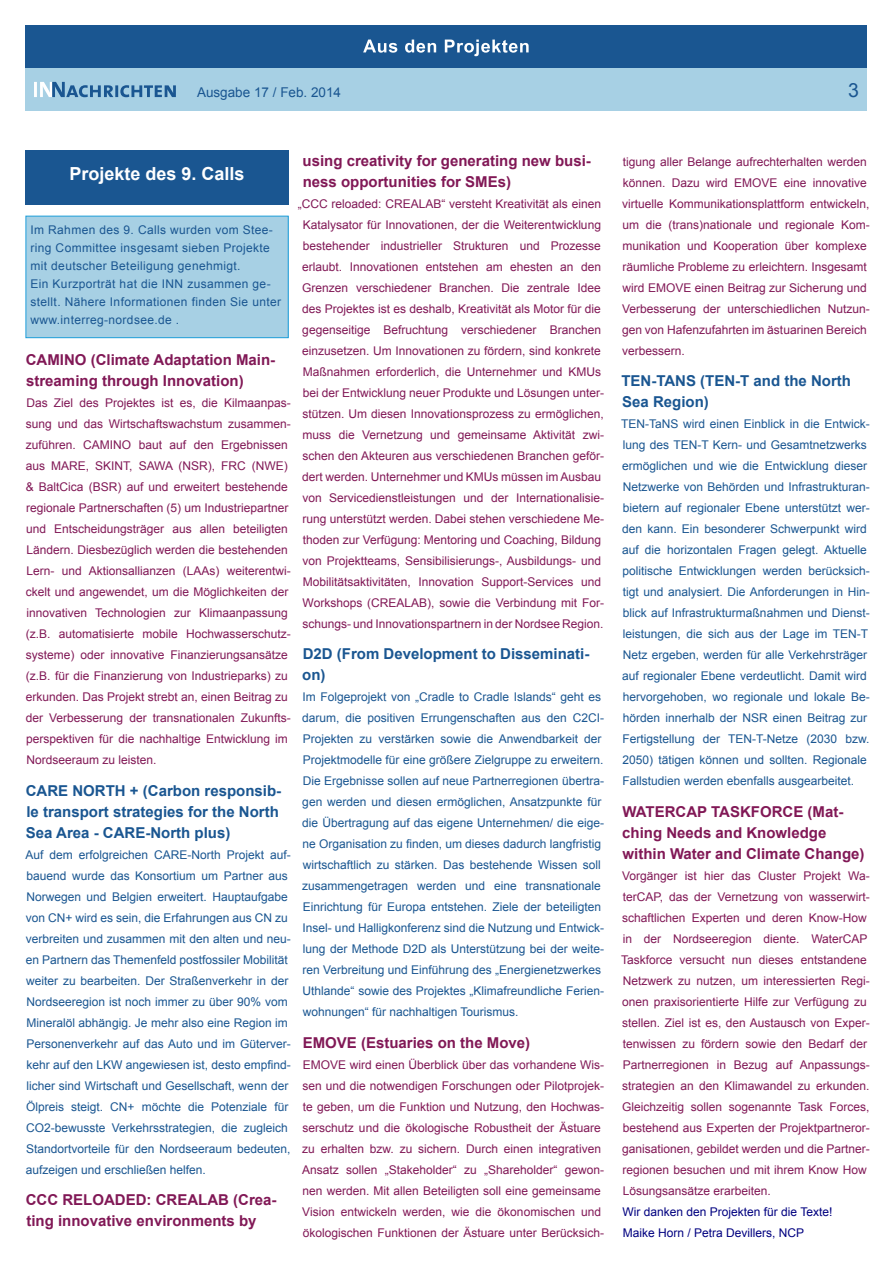
<style>
.page{position:relative;width:893px;height:1263px;background:#fff}
.page>*{position:absolute;margin:0;border:0;box-sizing:border-box;transform-origin:0 0}
.t1{font:19.5px "Arial";color:#1a5691}
.t2{font:700 18px "Arial";color:#fff}
.INN_interview_schwar{font:700 15px/21px "Arial";color:#811856}
.INN_interview_schwar-2{font:700 15px/21px "Arial";color:#1a5691}
.t3{font:13.5px "Arial";color:#1a5691}
.INN_interview_schwar-3{font:12px/21px "Arial";color:#811856}
.INN_interview_schwar-4{font:12px/21px "Arial";color:#1a5691}
._08_normaler_fliesst{font:12px/18px "Arial";letter-spacing:.03em;color:#1a5691}
.INN_interview_schwar-5{font:12px "Arial";color:#000080}
</style>
<div class="page">
<div style="left:26px;top:26px;width:841px;height:42px;background:#1a5691"></div>
<div style="left:26px;top:68px;width:841px;height:43px;background:#a7d0e4"></div>
<svg style="left:34px;top:82px;width:142px;height:15px"></svg>
<svg style="left:363px;top:40px;width:166px;height:16px"></svg>
<div style="left:26px;top:150px;width:263px;height:55px;background:#1a5691"></div>
<div style="left:26px;top:216px;width:262px;height:122px;background:#a7d0e4"></div>
<div style="left:26px;top:216px;width:263px;height:122px;border:1px solid #1f9fda"></div>
<p class="t3" style="left:197px;top:83px;width:146px">Ausgabe 17 / Feb. 2014</p>
<h1 class="t1" style="left:848px;top:77px;width:12px">3</h1>
<p class="INN_interview_schwar" style="left:302px;top:151px;width:290px">using creativity for generating new busi&shy;ness opportunities for SMEs)</p>
<p class="INN_interview_schwar-3" style="left:298px;top:193px;width:305px">„CCC reloaded: CREALAB“ versteht Kreativität als einen</p>
<p class="INN_interview_schwar-3" style="left:303px;top:214px;width:300px">Katalysator für Innovationen, der die Weiterentwicklung</p>
<p class="INN_interview_schwar-3" style="left:303px;top:235px;width:299px">bestehender industrieller Strukturen und Prozesse</p>
<p class="INN_interview_schwar-3" style="left:302px;top:256px;width:300px">erlaubt. Innovationen entstehen am ehesten an den</p>
<p class="INN_interview_schwar-3" style="left:302px;top:277px;width:300px">Grenzen verschiedener Branchen. Die zentrale Idee des Projektes ist es deshalb, Kreativität als Motor für die</p>
<p class="INN_interview_schwar-3" style="left:302px;top:319px;width:300px">gegenseitige Befruchtung verschiedener Branchen</p>
<p class="INN_interview_schwar-3" style="left:302px;top:340px;width:303px">einzusetzen. Um Innovationen zu fördern, sind konkrete Maßnahmen erforderlich, die Unternehmer und KMUs bei der Entwicklung neuer Produkte und Lösungen unter&shy;stützen. Um diesen Innovationsprozess zu ermöglichen, muss die Vernetzung und gemeinsame Aktivität zwi&shy;schen den Akteuren aus verschiedenen Branchen geför&shy;dert werden. Unternehmer und KMUs müssen im Ausbau von Servicedienstleistungen und der Internationalisie&shy;rung unterstützt werden. Dabei stehen verschiedene Me&shy;thoden zur Verfügung: Mentoring und Coaching, Bildung von Projektteams, Sensibilisierungs-, Ausbildungs- und Mobilitätsaktivitäten, Innovation Support-Services und Workshops (CREALAB), sowie die Verbindung mit For&shy;schungs- und Innovationspartnern in der Nordsee Region.</p>
<p class="INN_interview_schwar-2" style="left:302px;top:644px;width:289px">D2D (From Development to Disseminati&shy;on)</p>
<p class="INN_interview_schwar-4" style="left:302px;top:687px;width:303px">Im Folgeprojekt von „Cradle to Cradle Islands“ geht es darum, die positiven Errungenschaften aus den C2CI-<br>Projekten zu verstärken sowie die Anwendbarkeit der</p>
<p class="INN_interview_schwar-4" style="left:302px;top:750px;width:303px;text-align:justify">Projektmodelle für eine größere Zielgruppe zu erweitern.<br>Die Ergebnisse sollen auf neue Partnerregionen übertra&shy;gen werden und diesen ermöglichen, Ansatzpunkte für</p>
<p class="INN_interview_schwar-4" style="left:302px;top:813px;width:303px">die Übertragung auf das eigene Unternehmen/ die eige&shy;ne Organisation zu finden, um dieses dadurch langfristig</p>
<p class="INN_interview_schwar-4" style="left:302px;top:855px;width:303px">wirtschaftlich zu stärken. Das bestehende Wissen soll zusammengetragen werden und eine transnationale Einrichtung für Europa entstehen. Ziele der beteiligten Insel- und Halligkonferenz sind die Nutzung und Entwick&shy;lung der Methode D2D als Unterstützung bei der weite&shy;ren Verbreitung und Einführung des „Energienetzwerkes Uthlande“ sowie des Projektes „Klimafreundliche Ferien&shy;wohnungen“ für nachhaltigen Tourismus.</p>
<p class="INN_interview_schwar" style="left:303px;top:1033px;width:229px">EMOVE (Estuaries on the Move)</p>
<p class="INN_interview_schwar-3" style="left:302px;top:1054px;width:303px">EMOVE wird einen Überblick über das vorhandene Wis&shy;sen und die notwendigen Forschungen oder Pilotprojek&shy;te geben, um die Funktion und Nutzung, den Hochwas&shy;serschutz und die ökologische Robustheit der Ästuare zu erhalten bzw. zu sichern. Durch einen integrativen Ansatz sollen „Stakeholder“ zu „Shareholder“ gewon&shy;nen werden. Mit allen Beteiligten soll eine gemeinsame Vision entwickeln werden, wie die ökonomischen und ökologischen Funktionen der Ästuare unter Berücksich-</p>
<p class="t2" style="left:70px;top:162px;width:177px">Projekte des 9. Calls</p>
<p class="_08_normaler_fliesst" style="left:31px;top:221px;width:244px">Im Rahmen des 9. Calls wurden vom Stee&shy;ring Committee insgesamt sieben Projekte mit deutscher Beteiligung genehmigt.</p>
<p class="_08_normaler_fliesst" style="left:31px;top:275px;width:252px">Ein Kurzporträt hat die INN zusammen ge&shy;stellt. Nähere Informationen finden Sie unter www.interreg-nordsee.de .</p>
<p class="INN_interview_schwar" style="left:26px;top:350px;width:251px">CAMINO (Climate Adaptation Main&shy;streaming through Innovation)</p>
<p class="INN_interview_schwar-3" style="left:26px;top:393px;width:267px">Das Ziel des Projektes ist es, die Kilmaanpas&shy;sung und das Wirtschaftswachstum zusammen&shy;zuführen. CAMINO baut auf den Ergebnissen aus MARE, SKINT, SAWA (NSR), FRC (NWE) &amp; BaltCica (BSR) auf und erweitert bestehende regionale Partnerschaften (5) um Industriepartner und Entscheidungsträger aus allen beteiligten Ländern. Diesbezüglich werden die bestehenden Lern- und Aktionsallianzen (LAAs) weiterentwi&shy;ckelt und angewendet, um die Möglichkeiten der innovativen Technologien zur Klimaanpassung (z.B. automatisierte mobile Hochwasserschutz&shy;systeme) oder innovative Finanzierungsansätze (z.B. für die Finanzierung von Industrieparks) zu erkunden. Das Projekt strebt an, einen Beitrag zu der Verbesserung der transnationalen Zukunfts&shy;perspektiven für die nachhaltige Entwicklung im Nordseeraum zu leisten.</p>
<p class="INN_interview_schwar-2" style="left:26px;top:781px;width:257px">CARE NORTH + (Carbon responsib&shy;le transport strategies for the North<br>Sea Area - CARE-North plus)</p>
<p class="INN_interview_schwar-4" style="left:26px;top:844px;width:267px">Auf dem erfolgreichen CARE-North Projekt auf&shy;bauend wurde das Konsortium um Partner aus Norwegen und Belgien erweitert. Hauptaufgabe von CN+ wird es sein, die Erfahrungen aus CN zu verbreiten und zusammen mit den alten und neu&shy;en Partnern das Themenfeld postfossiler Mobilität weiter zu bearbeiten. Der Straßenverkehr in der Nordseeregion ist noch immer zu über 90% vom Mineralöl abhängig. Je mehr also eine Region im Personenverkehr auf das Auto und im Güterver&shy;kehr auf den LKW angewiesen ist, desto empfind&shy;licher sind Wirtschaft und Gesellschaft, wenn der</p>
<p class="INN_interview_schwar-4" style="left:26px;top:1096px;width:266px">Ölpreis steigt. CN+ möchte die Potenziale für CO2-bewusste Verkehrsstrategien, die zugleich Standortvorteile für den Nordseeraum bedeuten, aufzeigen und erschließen helfen.</p>
<p class="INN_interview_schwar" style="left:26px;top:1190px;width:252px">CCC RELOADED: CREALAB (Crea&shy;ting innovative environments by</p>
<p class="INN_interview_schwar-3" style="left:622px;top:151px;width:249px">tigung aller Belange aufrechterhalten werden können. Dazu wird EMOVE eine innovative virtuelle Kommunikationsplattform entwickeln, um die (trans)nationale und regionale Kom&shy;munikation und Kooperation über komplexe räumliche Probleme zu erleichtern. Insgesamt wird EMOVE einen Beitrag zur Sicherung und Verbesserung der unterschiedlichen Nutzun&shy;gen von Hafenzufahrten im ästuarinen Bereich verbessern.</p>
<p class="INN_interview_schwar-2" style="left:621px;top:371px;width:231px">TEN-TANS (TEN-T and the North<br>Sea Region)</p>
<p class="INN_interview_schwar-4" style="left:621px;top:414px;width:250px">TEN-TaNS wird einen Einblick in die Entwick&shy;lung des TEN-T Kern- und Gesamtnetzwerks ermöglichen und wie die Entwicklung dieser Netzwerke von Behörden und Infrastrukturan&shy;bietern auf regionaler Ebene unterstützt wer&shy;den kann. Ein besonderer Schwerpunkt wird auf die horizontalen Fragen gelegt. Aktuelle politische Entwicklungen werden berücksich&shy;tigt und analysiert. Die Anforderungen in Hin&shy;blick auf Infrastrukturmaßnahmen und Dienst&shy;leistungen, die sich aus der Lage im TEN-T Netz ergeben, werden für alle Verkehrsträger auf regionaler Ebene verdeutlicht. Damit wird hervorgehoben, wo regionale und lokale Be&shy;hörden innerhalb der NSR einen Beitrag zur Fertigstellung der TEN-T-Netze (2030 bzw.<br>2050) tätigen können und sollten. Regionale Fallstudien werden ebenfalls ausgearbeitet.</p>
<p class="INN_interview_schwar" style="left:622px;top:802px;width:244px">WATERCAP TASKFORCE (Mat&shy;ching Needs and Knowledge within Water and Climate Change)</p>
<p class="INN_interview_schwar-3" style="left:621px;top:865px;width:250px">Vorgänger ist hier das Cluster Projekt Wa&shy;terCAP, das der Vernetzung von wasserwirt&shy;schaftlichen Experten und deren Know-How in der Nordseeregion diente. WaterCAP Taskforce versucht nun dieses entstandene Netzwerk zu nutzen, um interessierten Regi&shy;onen praxisorientierte Hilfe zur Verfügung zu stellen. Ziel ist es, den Austausch von Exper&shy;tenwissen zu fördern sowie den Bedarf der Partnerregionen in Bezug auf Anpassungs&shy;strategien an den Klimawandel zu erkunden.<br>Gleichzeitig sollen sogenannte Task Forces, bestehend aus Experten der Projektpartneror&shy;ganisationen, gebildet werden und die Partner&shy;regionen besuchen und mit ihrem Know How Lösungsansätze erarbeiten.</p>
<p class="INN_interview_schwar-5" style="left:622px;top:1204px;width:211px">Wir danken den Projekten für die Texte!</p>
<p class="INN_interview_schwar-5" style="left:623px;top:1225px;width:183px">Maike Horn / Petra Devillers, NCP</p>
</div>
